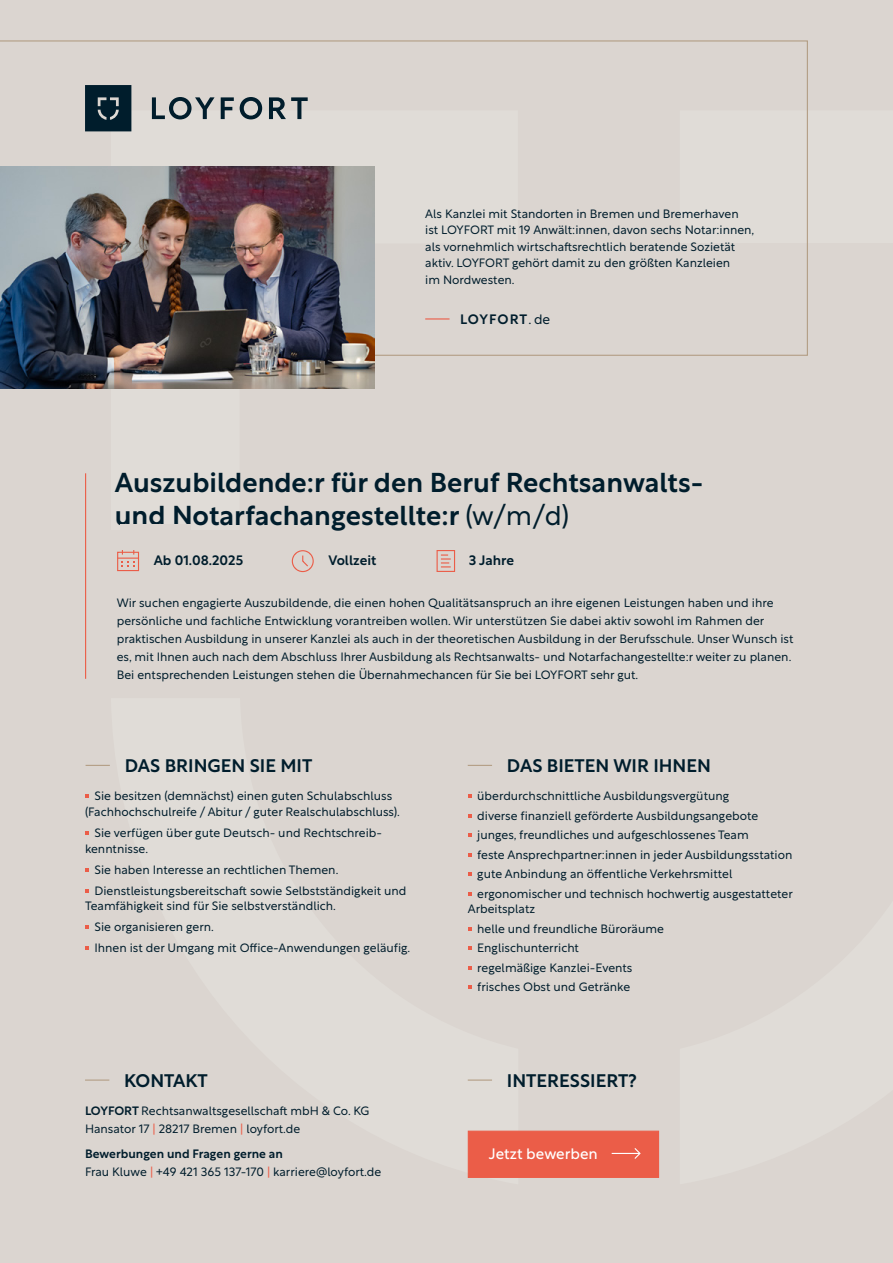
<style>
.page{position:relative;width:893px;height:1263px;background:#dbd5d0}
.page>*{position:absolute;margin:0;border:0;box-sizing:border-box;transform-origin:0 0}
.t1{font:500 27px/32.4px "Rustica";color:#001d2c}
.t2{font:500 18px "Rustica";color:#001d2c}
.t3{font:15px "Rustica";color:#fff}
.t4{font:500 13.5px "Rustica";color:#001d2c}
.t5{font:500 13.5px "Rustica";letter-spacing:.065em;color:#001d2c}
.t6{font:300 12px/19.5px "Rustica";color:#001d2c}
.s1{font-weight:300}
.s2{font-weight:500}
.s3{color:#eb5d48}
</style>
<div class="page">
<svg style="left:85px;top:794px;width:4px;height:4px"></svg>
<svg style="left:85px;top:831px;width:4px;height:3px"></svg>
<svg style="left:85px;top:868px;width:4px;height:3px"></svg>
<svg style="left:85px;top:889px;width:4px;height:3px"></svg>
<svg style="left:85px;top:925px;width:4px;height:4px"></svg>
<svg style="left:85px;top:946px;width:4px;height:4px"></svg>
<svg style="left:86px;top:765px;width:24px;height:1px"></svg>
<svg style="left:468px;top:765px;width:24px;height:1px"></svg>
<svg style="left:468px;top:794px;width:3px;height:4px"></svg>
<svg style="left:468px;top:833px;width:3px;height:4px"></svg>
<svg style="left:468px;top:872px;width:3px;height:4px"></svg>
<svg style="left:468px;top:946px;width:3px;height:4px"></svg>
<svg style="left:468px;top:985px;width:3px;height:4px"></svg>
<hr style="left:468px;top:1079px;width:24px;height:2px;background:#b39e85">
<div style="left:468px;top:1130px;width:191px;height:48px;background:#eb5d48;border:1px solid #eb5d48"></div>
<svg style="left:612px;top:1148px;width:29px;height:11px"></svg>
<hr style="left:85px;top:1079px;width:24px;height:2px;background:#b39e85">
<svg style="left:0;top:40px;width:808px;height:316px"></svg>
<svg style="left:425px;top:318px;width:25px;height:1px"></svg>
<img style="left:0;top:166px;width:375px;height:222px">
<svg style="left:152px;top:97px;width:63px;height:22px"></svg>
<svg style="left:221px;top:97px;width:13px;height:22px"></svg>
<svg style="left:240px;top:97px;width:22px;height:22px"></svg>
<svg style="left:269px;top:97px;width:39px;height:22px"></svg>
<svg style="left:85px;top:85px;width:46px;height:46px;background:#0f2a37"></svg>
<hr style="left:85px;top:473px;width:1px;height:206px;background:#eb5d48">
<div style="left:117px;top:552px;width:22px;height:19px;border:1px solid #eb5d48"></div>
<svg style="left:118px;top:550px;width:20px;height:17px"></svg>
<svg style="left:292px;top:550px;width:22px;height:22px"></svg>
<svg style="left:437px;top:550px;width:18px;height:22px"></svg>
<p class="t6" style="left:425px;top:204px;width:331px;line-height:16.5px">Als Kanzlei mit Standorten in Bremen und Bremerhaven ist LOYFORT mit 19 Anwält:innen, davon sechs Notar:innen, als vornehmlich wirtschaftsrechtlich beratende Sozietät aktiv. LOYFORT gehört damit zu den größten Kanzleien<br>im Nordwesten.</p>
<p class="t5" style="left:460px;top:307px;width:92px">LOYFORT<span class="s1">. de</span></p>
<h1 class="t1" style="left:115px;top:464px;width:590px">Auszubildende:r für den Beruf Rechtsanwalts&shy;und Notarfachangestellte:r <span class="s1">(w/m/d)</span></h1>
<p class="t4" style="left:154px;top:549px;width:91px">Ab 01.08.2025</p>
<p class="t4" style="left:328px;top:549px;width:50px">Vollzeit</p>
<p class="t4" style="left:469px;top:549px;width:47px">3 Jahre</p>
<p class="t6" style="left:117px;top:592px;width:678px;line-height:18px">Wir suchen engagierte Auszubildende, die einen hohen Qualitätsanspruch an ihre eigenen Leistungen haben und ihre persönliche und fachliche Entwicklung vorantreiben wollen. Wir unterstützen Sie dabei aktiv sowohl im Rahmen der praktischen Ausbildung in unserer Kanzlei als auch in der theoretischen Ausbildung in der Berufsschule. Unser Wunsch ist es, mit Ihnen auch nach dem Abschluss Ihrer Ausbildung als Rechtsanwalts- und Notarfachangestellte:r weiter zu planen.<br>Bei entsprechenden Leistungen stehen die Übernahmechancen für Sie bei LOYFORT sehr gut.</p>
<h2 class="t2" style="left:125px;top:750px;width:189px">DAS BRINGEN SIE MIT</h2>
<h2 class="t2" style="left:507px;top:750px;width:206px">DAS BIETEN WIR IHNEN</h2>
<p class="t6" style="left:477px;top:785px;width:317px">überdurchschnittliche Ausbildungsvergütung<br>diverse finanziell geförderte Ausbildungsangebote junges, freundliches und aufgeschlossenes Team<br>feste Ansprechpartner:innen in jeder Ausbildungsstation gute Anbindung an öffentliche Verkehrsmittel ergonomischer und technisch hochwertig ausgestatteter</p>
<p class="t6" style="left:477px;top:898px;width:188px;text-indent:-10px">Arbeitsplatz<br>helle und freundliche Büroräume<br>Englischunterricht<br>regelmäßige Kanzlei-Events frisches Obst und Getränke</p>
<p class="t6" style="left:85px;top:786px;width:316px;line-height:15.8px;text-align:center">Sie besitzen (demnächst) einen guten Schulabschluss (Fachhochschulreife / Abitur / guter Realschulabschluss).</p>
<p class="t6" style="left:85px;top:823px;width:299px;line-height:15.8px;text-indent:10px">Sie verfügen über gute Deutsch- und Rechtschreib&shy;kenntnisse.</p>
<p class="t6" style="left:95px;top:857px;width:313px;line-height:21px">Sie haben Interesse an rechtlichen Themen.<br>Dienstleistungsbereitschaft sowie Selbstständigkeit und</p>
<p class="t6" style="left:95px;top:894px;width:317px;line-height:21px;text-indent:-10px">Teamfähigkeit sind für Sie selbstverständlich.<br>Sie organisieren gern.<br>Ihnen ist der Umgang mit Office-Anwendungen geläufig.</p>
<h2 class="t2" style="left:124px;top:1064px;width:85px">KONTAKT</h2>
<p class="t6" style="left:85px;top:1100px;width:286px;line-height:18px"><span class="s2">LOYFORT</span> Rechtsanwaltsgesellschaft mbH &amp; Co. KG<br>Hansator 17 <span class="s3">|</span> 28217 Bremen <span class="s3">|</span> loyfort.de</p>
<p class="t6" style="left:85px;top:1143px;width:298px;line-height:18px"><span class="s2">Bewerbungen und Fragen gerne an<br></span>Frau Kluwe <span class="s3">|</span> +49 421 365 137-170 <span class="s3">|</span> karriere@loyfort.de</p>
<h2 class="t2" style="left:507px;top:1064px;width:131px">INTERESSIERT?</h2>
<p class="t3" style="left:489px;top:1140px;width:110px">Jetzt bewerben</p>
</div>
